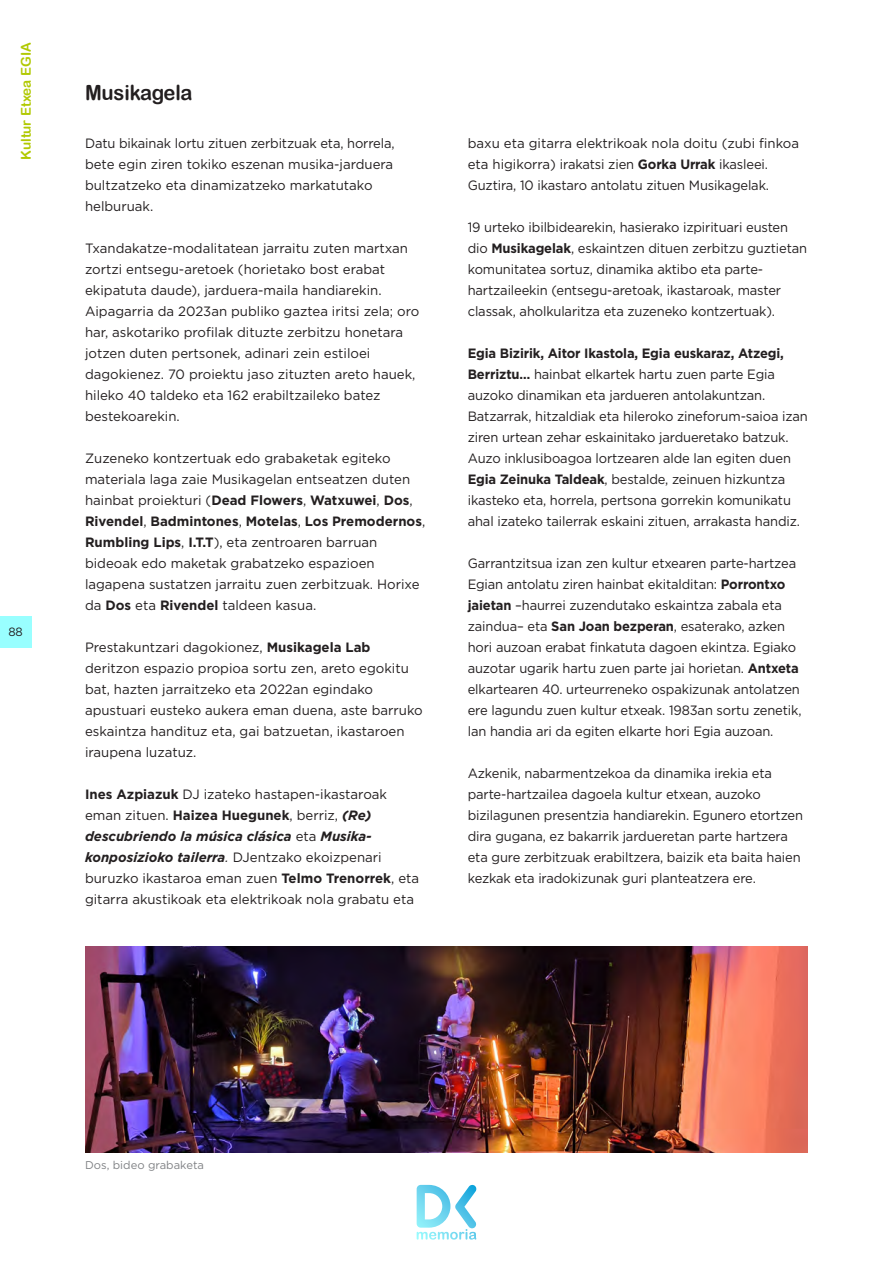
<style>
.page{position:relative;width:893px;height:1263px;background:#fff}
.page>*{position:absolute;margin:0;border:0;box-sizing:border-box;transform-origin:0 0}
.Txt_destacado{font:21px "Arial Rounded MT Bold";letter-spacing:-.01em;color:#231f20;scale:.96 1}
.Cuerpo_de_texto{font:13.5px/21px "Gotham";letter-spacing:-.01em;color:#231f20;scale:.96 1}
.Cuerpo_de_texto-2{font:13.5px/21px "Gotham";letter-spacing:-.01em;color:#231f20}
.t1{font:13.5px "Arial Rounded MT Bold";color:#b1c903}
.t2{font:12px "Gotham";color:#231f20;scale:.96 1}
.Pie_de_foto_nuevo{font:11.25px "Gotham";color:#808285}
.s1{font-weight:700}
.s2{font-weight:700;font-style:italic}
.s3{font-style:italic}
</style>
<div class="page">
<svg style="left:417px;top:1184px;width:60px;height:55px"></svg>
<div style="left:0;top:616px;width:31px;height:31px;background:#9ff"></div>
<img style="left:85px;top:947px;width:723px;height:205px">
<p class="t1" style="left:18px;top:160px;width:119px;rotate:-90deg">Kultur Etxea EGIA</p>
<p class="t2" style="left:8px;top:624px;width:17px">88</p>
<p class="Txt_destacado" style="left:85px;top:80px;width:114px">Musikagela</p>
<p class="Cuerpo_de_texto" style="left:85px;top:132px;width:324px">Datu bikainak lortu zituen zerbitzuak eta, horrela, bete egin ziren tokiko eszenan musika-jarduera bultzatzeko eta dinamizatzeko markatutako helburuak.</p>
<p class="Cuerpo_de_texto-2" style="left:85px;top:237px;width:336px">Txandakatze-modalitatean jarraitu zuten martxan zortzi entsegu-aretoek (horietako bost erabat ekipatuta daude), jarduera-maila handiarekin.<br>Aipagarria da 2023an publiko gaztea iritsi zela; oro har, askotariko profilak dituzte zerbitzu honetara jotzen duten pertsonek, adinari zein estiloei dagokienez. 70 proiektu jaso zituzten areto hauek, hileko 40 taldeko eta 162 erabiltzaileko batez bestekoarekin.</p>
<p class="Cuerpo_de_texto-2" style="left:85px;top:448px;width:342px">Zuzeneko kontzertuak edo grabaketak egiteko materiala laga zaie Musikagelan entseatzen duten hainbat proiekturi (<span class="s1">Dead Flowers</span>, <span class="s1">Watxuwei</span>, <span class="s1">Dos</span>, <span class="s1">Rivendel</span>, <span class="s1">Badmintones</span>, <span class="s1">Motelas</span>, <span class="s1">Los Premodernos</span>, <span class="s1">Rumbling Lips</span>, <span class="s1">I.T.T</span>), eta zentroaren barruan bideoak edo maketak grabatzeko espazioen lagapena sustatzen jarraitu zuen zerbitzuak. Horixe da <span class="s1">Dos</span> eta <span class="s1">Rivendel</span> taldeen kasua.</p>
<p class="Cuerpo_de_texto-2" style="left:85px;top:637px;width:339px">Prestakuntzari dagokionez, <span class="s1">Musikagela Lab </span>deritzon espazio propioa sortu zen, areto egokitu bat, hazten jarraitzeko eta 2022an egindako apustuari eusteko aukera eman duena, aste barruko eskaintza handituz eta, gai batzuetan, ikastaroen iraupena luzatuz.</p>
<p class="Cuerpo_de_texto-2" style="left:85px;top:784px;width:336px"><span class="s1">Ines Azpiazuk</span> DJ izateko hastapen-ikastaroak eman zituen. <span class="s1">Haizea Huegunek</span>, berriz, <span class="s2">(Re) descubriendo la música clásica</span> eta <span class="s2">Musika&shy;konposizioko tailerra</span><span class="s3">.</span> DJentzako ekoizpenari buruzko ikastaroa eman zuen <span class="s1">Telmo Trenorrek</span>, eta gitarra akustikoak eta elektrikoak nola grabatu eta</p>
<p class="Cuerpo_de_texto-2" style="left:468px;top:133px;width:333px">baxu eta gitarra elektrikoak nola doitu (zubi finkoa eta higikorra) irakatsi zien <span class="s1">Gorka Urrak</span> ikasleei.<br>Guztira, 10 ikastaro antolatu zituen Musikagelak.</p>
<p class="Cuerpo_de_texto" style="left:468px;top:216px;width:355px">19 urteko ibilbidearekin, hasierako izpirituari eusten dio <span class="s1">Musikagelak</span>, eskaintzen dituen zerbitzu guztietan komunitatea sortuz, dinamika aktibo eta parte&shy;hartzaileekin (entsegu-aretoak, ikastaroak, master classak, aholkularitza eta zuzeneko kontzertuak).</p>
<p class="Cuerpo_de_texto" style="left:468px;top:343px;width:356px"><span class="s1">Egia Bizirik, Aitor Ikastola, Egia euskaraz, Atzegi, Berriztu…</span> hainbat elkartek hartu zuen parte Egia auzoko dinamikan eta jardueren antolakuntzan.<br>Batzarrak, hitzaldiak eta hileroko zineforum-saioa izan ziren urtean zehar eskainitako jardueretako batzuk.<br>Auzo inklusiboagoa lortzearen alde lan egiten duen <span class="s1">Egia Zeinuka Taldeak</span>, bestalde, zeinuen hizkuntza ikasteko eta, horrela, pertsona gorrekin komunikatu ahal izateko tailerrak eskaini zituen, arrakasta handiz.</p>
<p class="Cuerpo_de_texto" style="left:468px;top:553px;width:349px">Garrantzitsua izan zen kultur etxearen parte-hartzea Egian antolatu ziren hainbat ekitalditan: <span class="s1">Porrontxo jaietan</span> –haurrei zuzendutako eskaintza zabala eta zaindua– eta <span class="s1">San Joan bezperan</span>, esaterako, azken hori auzoan erabat finkatuta dagoen ekintza. Egiako auzotar ugarik hartu zuen parte jai horietan. <span class="s1">Antxeta </span>elkartearen 40. urteurreneko ospakizunak antolatzen ere lagundu zuen kultur etxeak. 1983an sortu zenetik, lan handia ari da egiten elkarte hori Egia auzoan.</p>
<p class="Cuerpo_de_texto" style="left:468px;top:763px;width:351px">Azkenik, nabarmentzekoa da dinamika irekia eta parte-hartzailea dagoela kultur etxean, auzoko bizilagunen presentzia handiarekin. Egunero etortzen dira gugana, ez bakarrik jardueretan parte hartzera eta gure zerbitzuak erabiltzera, baizik eta baita haien kezkak eta iradokizunak guri planteatzera ere.</p>
<p class="Pie_de_foto_nuevo" style="left:85px;top:1158px;width:121px">Dos, bideo grabaketa</p>
</div>
